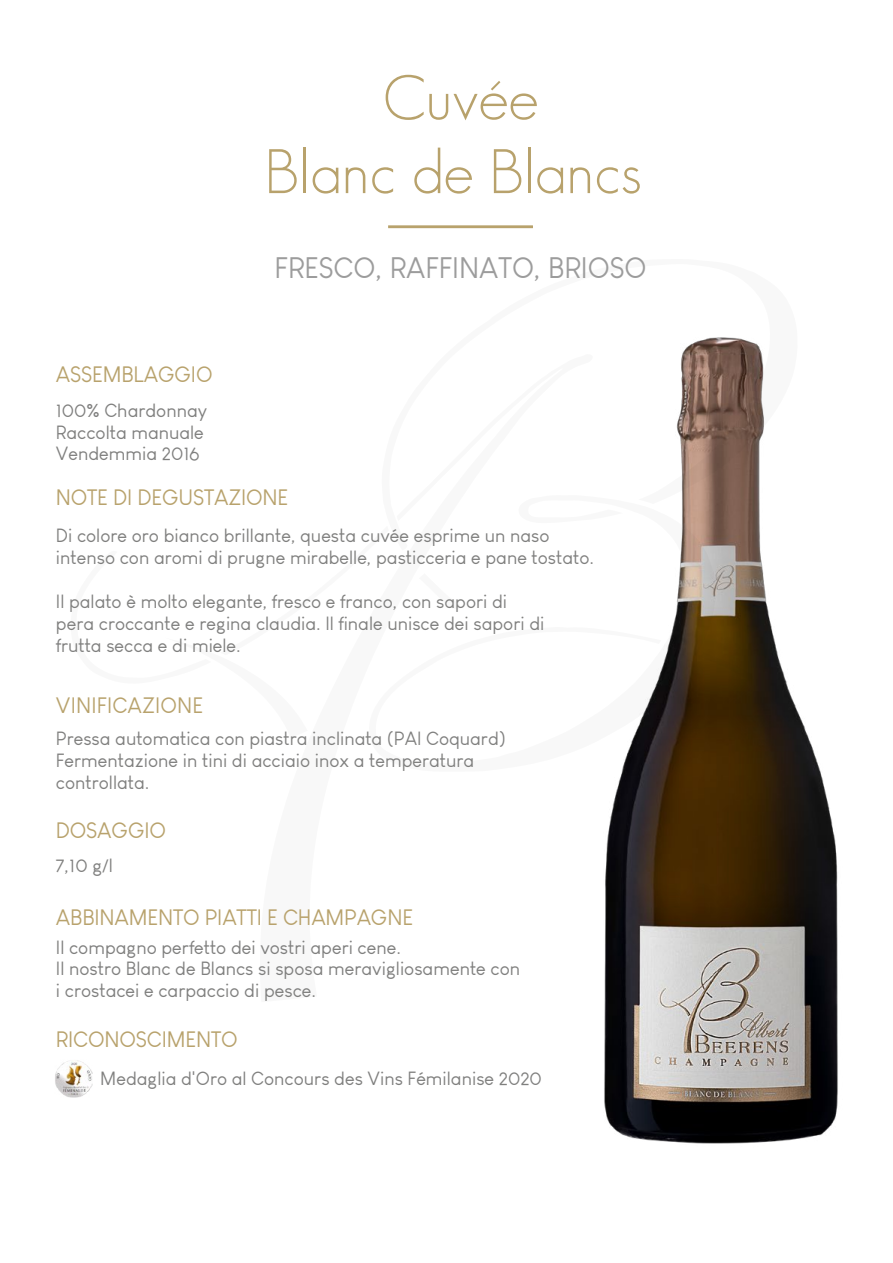
<style>
.page{position:relative;width:893px;height:1263px;background:#fff}
.page>*{position:absolute;margin:0;border:0;box-sizing:border-box;transform-origin:0 0}
.t1{font:300 61.5px/73.8px "Geosans";color:#b8a26c;text-align:center}
.t2{font:29.1px "Louis George Cafe";color:#9c9c9c}
.t3{font:21.9px "Louis George Cafe";letter-spacing:-.005em;color:#b8a26c}
.t4{font:18.75px/21.9px "Louis George Cafe";color:#7f7f7e}
</style>
<div class="page">
<img style="left:604px;top:551px;width:234px;height:593px">
<img style="left:55px;top:1060px;width:38px;height:38px">
<svg style="left:676px;top:337px;width:89px;height:214px;background:#8e756a"></svg>
<svg style="left:604px;top:495px;width:112px;height:277px"></svg>
<svg style="left:701px;top:652px;width:52px;height:27px"></svg>
<div style="left:388px;top:225px;width:145px;height:3px;border:1px solid #b8a26c"></div>
<h1 class="t1" style="left:264px;top:61px;width:378px">Cuvée<br>Blanc de Blancs</h1>
<h2 class="t2" style="left:275px;top:251px;width:373px">FRESCO, RAFFINATO, BRIOSO</h2>
<p class="t3" style="left:56px;top:361px;width:158px">ASSEMBLAGGIO</p>
<p class="t4" style="left:56px;top:399px;width:153px">100% Chardonnay<br>Raccolta manuale<br>Vendemmia 2016</p>
<p class="t3" style="left:56px;top:485px;width:234px">NOTE DI DEGUSTAZIONE</p>
<p class="t4" style="left:56px;top:525px;width:540px">Di colore oro bianco brillante, questa cuvée esprime un naso intenso con aromi di prugne mirabelle, pasticceria e pane tostato.</p>
<p class="t4" style="left:56px;top:590px;width:490px">Il palato è molto elegante, fresco e franco, con sapori di pera croccante e regina claudia. Il finale unisce dei sapori di frutta secca e di miele.</p>
<p class="t3" style="left:56px;top:692px;width:149px">VINIFICAZIONE</p>
<p class="t4" style="left:56px;top:728px;width:451px">Pressa automatica con piastra inclinata (PAI Coquard)<br>Fermentazione in tini di acciaio inox a temperatura controllata.</p>
<p class="t3" style="left:56px;top:817px;width:112px">DOSAGGIO</p>
<p class="t4" style="left:56px;top:855px;width:59px">7,10 g/l</p>
<p class="t3" style="left:56px;top:904px;width:359px">ABBINAMENTO PIATTI E CHAMPAGNE</p>
<p class="t4" style="left:56px;top:936px;width:466px">Il compagno perfetto dei vostri aperi cene.<br>Il nostro Blanc de Blancs si sposa meravigliosamente con i crostacei e carpaccio di pesce.</p>
<p class="t3" style="left:56px;top:1026px;width:183px">RICONOSCIMENTO</p>
<p class="t4" style="left:100px;top:1067px;width:443px">Medaglia d'Oro al Concours des Vins Fémilanise 2020</p>
</div>
